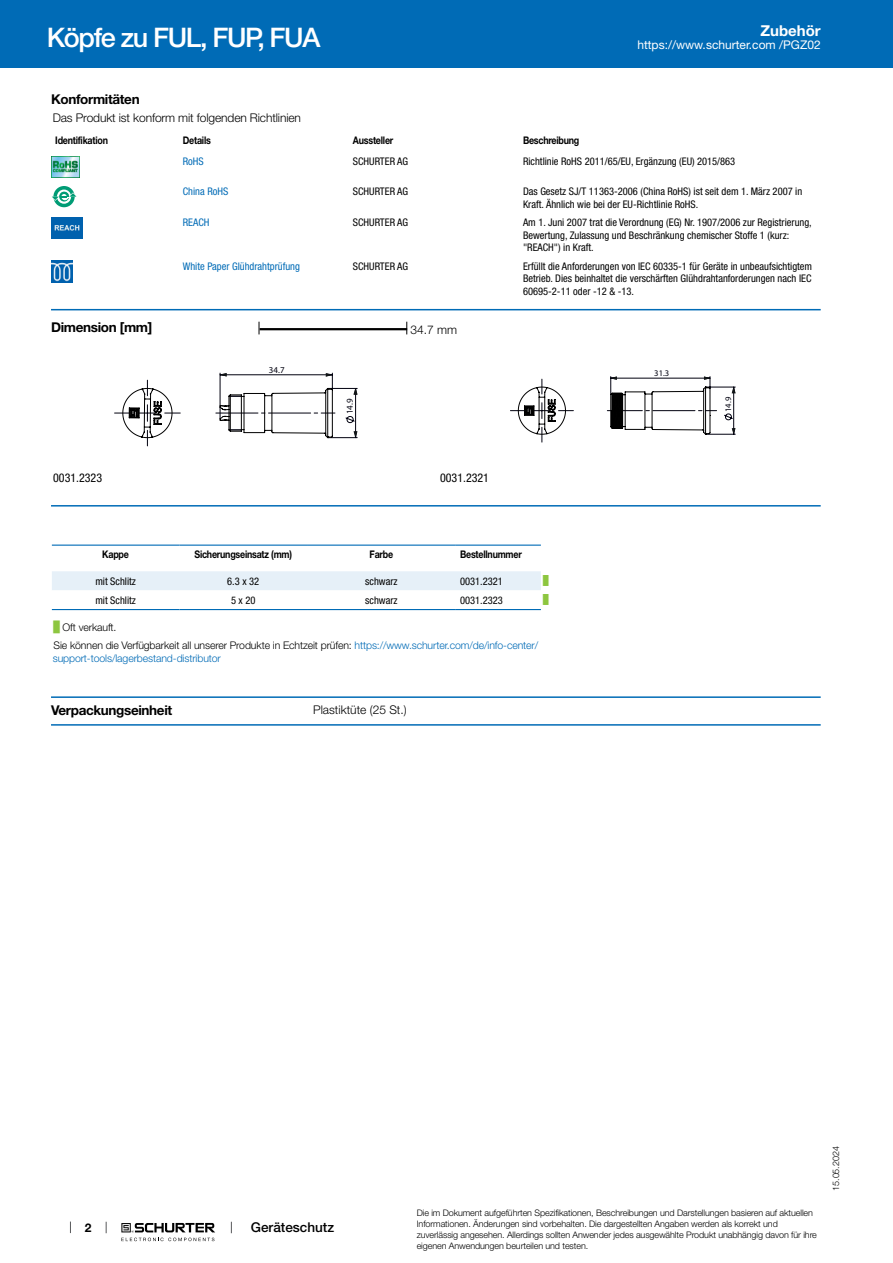
<style>
.page{position:relative;width:893px;height:1263px;background:#fff}
.page>*{position:absolute;margin:0;border:0;box-sizing:border-box;transform-origin:0 0}
.t1{font:500 27px "Helvetica Neue LT";letter-spacing:-.05em;color:#fff}
.t2{font:700 15px "Helvetica Neue LT";color:#fff}
.t3{font:700 13.5px "Helvetica Neue LT";letter-spacing:-.025em;color:#000}
.t4{font:500 13.5px "Helvetica Neue LT";color:#000}
.t5{font:300 12px "Helvetica Neue LT";letter-spacing:-.01em;color:#000}
.t6{font:12px "Helvetica Neue LT";color:#fff}
.t7{font:condensed 12px "Helvetica Neue LT";color:#000}
.t8{font:700 12px "Helvetica Neue LT";color:#000}
.t9{font:condensed 10.5px/12.6px "Helvetica Neue LT";color:#000}
.t10{font:300 10.5px/18.5px "Helvetica Neue LT";letter-spacing:-.01em;color:#000}
.t11{font:700 10.5px "Helvetica Neue LT";letter-spacing:-.025em;color:#000;scale:.85 1}
.t12{font:condensed 10.5px "Helvetica Neue LT";color:#006bb6}
.t13{font:300 10.5px "Helvetica Neue LT";letter-spacing:-.01em;color:#006bb6}
.t14{font:300 9px/10.8px "Helvetica Neue LT";letter-spacing:-.01em;color:#000}
.t15{font:9px "ISOCPEUR";color:#00000f}
.t16{font:9px "Arial Unicode MS";color:#8dc63f}
.t17{font:8.55px "ISOCPEUR";color:#00000f}
.s1{font-family:"Arial Unicode MS";font-weight:400;color:#8dc63f}
.s2{color:#006bb6}
</style>
<div class="page">
<svg style="left:70px;top:1221px;width:1px;height:12px"></svg>
<svg style="left:121px;top:1223px;width:94px;height:18px"></svg>
<div style="left:0;top:0;width:893px;height:68px;background:#006bb6"></div>
<img style="left:51px;top:156px;width:29px;height:21px">
<svg style="left:53px;top:186px;width:22px;height:21px"></svg>
<svg style="left:57px;top:190px;width:14px;height:14px"></svg>
<svg style="left:52px;top:192px;width:25px;height:9px"></svg>
<img style="left:51px;top:217px;width:32px;height:21px">
<img style="left:51px;top:261px;width:21px;height:21px">
<hr style="left:51px;top:309px;width:770px;height:1px;background:#006bb6">
<svg style="left:259px;top:322px;width:1px;height:12px"></svg>
<hr style="left:260px;top:328px;width:147px;height:2px;background:#000">
<svg style="left:115px;top:380px;width:65px;height:66px"></svg>
<svg style="left:215px;top:373px;width:143px;height:66px"></svg>
<svg style="left:510px;top:379px;width:63px;height:63px"></svg>
<svg style="left:607px;top:376px;width:129px;height:59px"></svg>
<hr style="left:51px;top:505px;width:770px;height:1px;background:#006bb6">
<svg style="left:52px;top:571px;width:489px;height:40px"></svg>
<hr style="left:52px;top:545px;width:127px;height:1px;background:#006bb6">
<hr style="left:179px;top:545px;width:128px;height:1px;background:#006bb6">
<hr style="left:307px;top:545px;width:149px;height:1px;background:#006bb6">
<hr style="left:456px;top:545px;width:85px;height:1px;background:#006bb6">
<hr style="left:52px;top:609px;width:127px;height:1px;background:#006bb6">
<hr style="left:179px;top:609px;width:128px;height:1px;background:#006bb6">
<hr style="left:307px;top:609px;width:149px;height:1px;background:#006bb6">
<hr style="left:456px;top:609px;width:85px;height:1px;background:#006bb6">
<hr style="left:51px;top:696px;width:770px;height:2px;background:#006bb6">
<hr style="left:51px;top:724px;width:770px;height:2px;background:#006bb6">
<h1 class="t1" style="left:47px;top:21px;width:275px">Köpfe zu FUL, FUP, FUA</h1>
<h2 class="t2" style="left:760px;top:21px;width:62px">Zubehör</h2>
<p class="t6" style="left:637px;top:38px;width:185px">https://www.schurter.com /PGZ02</p>
<p class="t3" style="left:51px;top:91px;width:90px">Konformitäten</p>
<p class="t5" style="left:53px;top:110px;width:250px">Das Produkt ist konform mit folgenden Richtlinien</p>
<p class="t11" style="left:55px;top:134px;width:64px">Identifikation</p>
<p class="t11" style="left:183px;top:134px;width:35px">Details</p>
<p class="t11" style="left:353px;top:134px;width:49px">Aussteller</p>
<p class="t11" style="left:523px;top:134px;width:68px">Beschreibung</p>
<p class="t12" style="left:183px;top:156px;width:22px">RoHS</p>
<p class="t9" style="left:353px;top:155px;width:57px">SCHURTER AG</p>
<p class="t9" style="left:523px;top:155px;width:214px">Richtlinie RoHS 2011/65/EU, Ergänzung (EU) 2015/863</p>
<p class="t12" style="left:183px;top:185px;width:47px">China RoHS</p>
<p class="t9" style="left:353px;top:185px;width:57px">SCHURTER AG</p>
<p class="t9" style="left:523px;top:185px;width:281px">Das Gesetz SJ/T 11363-2006 (China RoHS) ist seit dem 1. März 2007 in<br>Kraft. Ähnlich wie bei der EU-Richtlinie RoHS.</p>
<p class="t12" style="left:183px;top:216px;width:28px">REACH</p>
<p class="t9" style="left:353px;top:216px;width:57px">SCHURTER AG</p>
<p class="t9" style="left:523px;top:216px;width:290px">Am 1. Juni 2007 trat die Verordnung (EG) Nr. 1907/2006 zur Registrierung,<br>Bewertung, Zulassung und Beschränkung chemischer Stoffe 1 (kurz: "REACH") in Kraft.</p>
<p class="t12" style="left:183px;top:260px;width:119px">White Paper Glühdrahtprüfung</p>
<p class="t9" style="left:353px;top:260px;width:57px">SCHURTER AG</p>
<p class="t9" style="left:523px;top:260px;width:291px;text-align:justify">Erfüllt die Anforderungen von IEC 60335-1 für Geräte in unbeaufsichtigtem Betrieb. Dies beinhaltet die verschärften Glühdrahtanforderungen nach IEC 60695-2-11 oder -12 &amp; -13.</p>
<p class="t3" style="left:51px;top:319px;width:103px">Dimension [mm]</p>
<p class="t5" style="left:410px;top:323px;width:48px">34.7 mm</p>
<p class="t15" style="left:269px;top:364px;width:17px">34.7</p>
<p class="t15" style="left:344px;top:414px;width:17px;rotate:-90deg">14.9</p>
<p class="t17" style="left:654px;top:368px;width:17px">31.3</p>
<p class="t17" style="left:723px;top:412px;width:17px;rotate:-90deg">14.9</p>
<p class="t7" style="left:53px;top:471px;width:50px">0031.2323</p>
<p class="t7" style="left:440px;top:471px;width:50px">0031.2321</p>
<p class="t11" style="left:102px;top:548px;width:33px">Kappe</p>
<p class="t11" style="left:194px;top:548px;width:116px">Sicherungseinsatz (mm)</p>
<p class="t11" style="left:370px;top:548px;width:29px">Farbe</p>
<p class="t11" style="left:460px;top:548px;width:74px">Bestellnummer</p>
<p class="t9" style="left:95px;top:575px;width:42px">mit Schlitz</p>
<p class="t9" style="left:227px;top:575px;width:33px">6.3 x 32</p>
<p class="t9" style="left:365px;top:575px;width:34px">schwarz</p>
<p class="t9" style="left:460px;top:575px;width:44px">0031.2321</p>
<p class="t16" style="left:543px;top:574px;width:7px">█</p>
<p class="t9" style="left:95px;top:594px;width:42px">mit Schlitz</p>
<p class="t9" style="left:231px;top:594px;width:26px">5 x 20</p>
<p class="t9" style="left:365px;top:594px;width:34px">schwarz</p>
<p class="t9" style="left:460px;top:594px;width:44px">0031.2323</p>
<p class="t16" style="left:543px;top:593px;width:7px">█</p>
<p class="t10" style="left:54px;top:617px;width:486px"><span class="s1">█</span> Oft verkauft.<br>Sie können die Verfügbarkeit all unserer Produkte in Echtzeit prüfen: <span class="s2">https://www.schurter.com/de/info-center/</span></p>
<p class="t13" style="left:53px;top:651px;width:170px">support-tools/lagerbestand-distributor</p>
<p class="t3" style="left:51px;top:702px;width:123px">Verpackungseinheit</p>
<p class="t5" style="left:313px;top:703px;width:95px">Plastiktüte (25 St.)</p>
<p class="t8" style="left:85px;top:1220px;width:8px">2</p>
<p class="t4" style="left:251px;top:1219px;width:85px">Geräteschutz</p>
<p class="t14" style="left:417px;top:1207px;width:402px">Die im Dokument aufgeführten Spezifikationen, Beschreibungen und Darstellungen basieren auf aktuellen Informationen. Änderungen sind vorbehalten. Die dargestellten Angaben werden als korrekt und zuverlässig angesehen. Allerdings sollten Anwender jedes ausgewählte Produkt unabhängig davon für ihre eigenen Anwendungen beurteilen und testen.</p>
<p class="t14" style="left:830px;top:1191px;width:46px;rotate:-90deg">15.05.2024</p>
</div>
